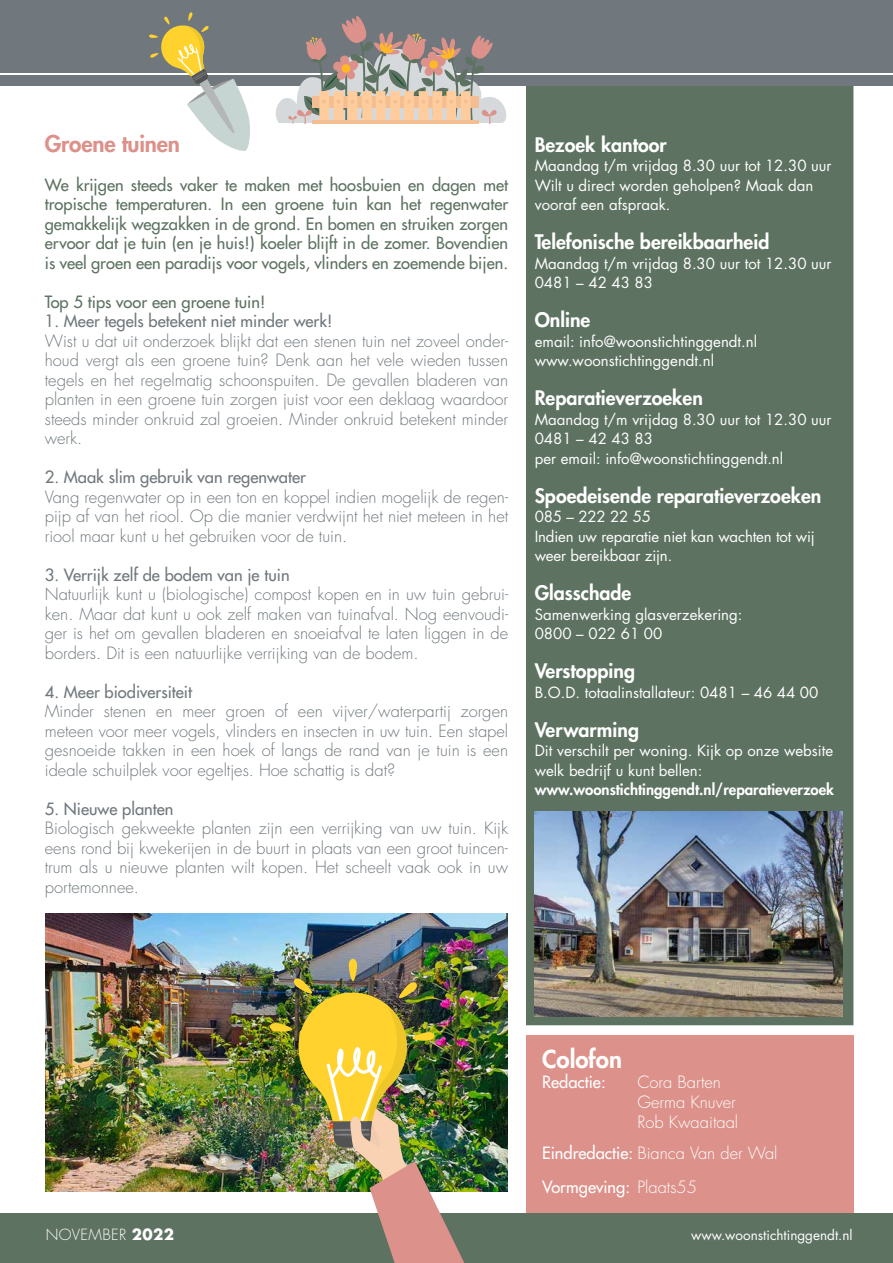
<style>
.page{position:relative;width:893px;height:1263px;background:#fff}
.page>*{position:absolute;margin:0;border:0;box-sizing:border-box;transform-origin:0 0}
.t1{font:800 24px "Futura Std";color:#fff}
.t2{font:800 22.5px "Futura Std";letter-spacing:-.01em;color:#dc918a}
.t3{font:800 19.5px "Futura Std";color:#fff}
.t4{font:300 16.5px/19.5px "Futura Std";color:#70787d;text-align:justify}
.t5{font:500 16.5px/19.5px "Futura Std";color:#5d7261;text-align:justify}
.t6{font:500 16.5px "Futura Std";color:#70787d}
.t7{font:500 16.5px/33.3px "Futura Std";color:#fff}
.t8{font:300 16.5px/19.8px "Futura Std";color:#fff}
.t9{font:15px/19.5px "Futura Std";color:#fff}
.t10{font:800 15px "Futura Std";color:#fff}
.t11{font:300 15px "Futura Std";letter-spacing:.025em;color:#fff}
.t12{font:13.5px "Futura Std";color:#fff}
.s1{font-weight:700}
.s2{font-weight:300}
</style>
<div class="page">
<div style="left:526px;top:86px;width:328px;height:940px;background:#5d7261"></div>
<div style="left:0;top:0;width:893px;height:86px;background:#70787d"></div>
<hr style="left:0;top:73px;width:893px;height:1px;background:#fff">
<div style="left:526px;top:1035px;width:328px;height:228px;background:#dc918a"></div>
<div style="left:0;top:1214px;width:893px;height:49px;background:#5d7261"></div>
<img style="left:534px;top:811px;width:309px;height:205px">
<img style="left:46px;top:914px;width:461px;height:278px">
<svg style="left:269px;top:16px;width:244px;height:109px"></svg>
<img style="left:270px;top:959px;width:217px;height:304px">
<svg style="left:149px;top:12px;width:103px;height:139px"></svg>
<h2 class="t2" style="left:45px;top:129px;width:137px">Groene tuinen</h2>
<p class="t5" style="left:45px;top:175px;width:465px">We krijgen steeds vaker te maken met hoosbuien en dagen met tropische temperaturen. In een groene tuin kan het regenwater gemakkelijk wegzakken in de grond. En bomen en struiken zorgen ervoor dat je tuin (en je huis!) koeler blijft in de zomer. Bovendien is veel groen een paradijs voor vogels, vlinders en zoemende bijen.</p>
<p class="t5" style="left:45px;top:292px;width:222px">Top 5 tips voor een groene tuin!</p>
<p class="t6" style="left:45px;top:311px;width:289px">1. Meer tegels betekent niet minder werk!</p>
<p class="t4" style="left:45px;top:331px;width:465px">Wist u dat uit onderzoek blijkt dat een stenen tuin net zoveel onder&shy;houd vergt als een groene tuin? Denk aan het vele wieden tussen tegels en het regelmatig schoonspuiten. De gevallen bladeren van planten in een groene tuin zorgen juist voor een deklaag waardoor steeds minder onkruid zal groeien. Minder onkruid betekent minder werk.</p>
<p class="t6" style="left:45px;top:467px;width:263px">2. Maak slim gebruik van regenwater</p>
<p class="t4" style="left:45px;top:487px;width:465px">Vang regenwater op in een ton en koppel indien mogelijk de regen&shy;pijp af van het riool. Op die manier verdwijnt het niet meteen in het riool maar kunt u het gebruiken voor de tuin.</p>
<p class="t6" style="left:45px;top:564px;width:246px">3. Verrijk zelf de bodem van je tuin</p>
<p class="t4" style="left:45px;top:585px;width:465px">Natuurlijk kunt u (biologische) compost kopen en in uw tuin gebrui&shy;ken. Maar dat kunt u ook zelf maken van tuinafval. Nog eenvoudi&shy;ger is het om gevallen bladeren en snoeiafval te laten liggen in de borders. Dit is een natuurlijke verrijking van de bodem.</p>
<p class="t6" style="left:45px;top:681px;width:149px">4. Meer biodiversiteit</p>
<p class="t4" style="left:45px;top:702px;width:465px">Minder stenen en meer groen of een vijver/waterpartij zorgen meteen voor meer vogels, vlinders en insecten in uw tuin. Een stapel gesnoeide takken in een hoek of langs de rand van je tuin is een ideale schuilplek voor egeltjes. Hoe schattig is dat?</p>
<p class="t6" style="left:45px;top:798px;width:130px">5. Nieuwe planten</p>
<p class="t4" style="left:45px;top:819px;width:465px">Biologisch gekweekte planten zijn een verrijking van uw tuin. Kijk eens rond bij kwekerijen in de buurt in plaats van een groot tuincen&shy;trum als u nieuwe planten wilt kopen. Het scheelt vaak ook in uw portemonnee.</p>
<p class="t3" style="left:535px;top:132px;width:133px">Bezoek kantoor</p>
<p class="t9" style="left:535px;top:156px;width:298px">Maandag t/m vrijdag 8.30 uur tot 12.30 uur<br>Wilt u direct worden geholpen? Maak dan vooraf een afspraak.</p>
<p class="t3" style="left:535px;top:229px;width:236px">Telefonische bereikbaarheid</p>
<p class="t9" style="left:535px;top:253px;width:298px">Maandag t/m vrijdag 8.30 uur tot 12.30 uur<br>0481 – 42 43 83</p>
<p class="t3" style="left:535px;top:307px;width:57px">Online</p>
<p class="t9" style="left:535px;top:331px;width:224px">email: info@woonstichtinggendt.nl www.woonstichtinggendt.nl</p>
<p class="t3" style="left:535px;top:385px;width:170px">Reparatieverzoeken</p>
<p class="t9" style="left:535px;top:409px;width:298px">Maandag t/m vrijdag 8.30 uur tot 12.30 uur<br>0481 – 42 43 83<br>per email: info@woonstichtinggendt.nl</p>
<p class="t3" style="left:535px;top:483px;width:288px">Spoedeisende reparatieverzoeken</p>
<p class="t9" style="left:535px;top:507px;width:282px">085 – 222 22 55<br>Indien uw reparatie niet kan wachten tot wij weer bereikbaar zijn.</p>
<p class="t3" style="left:535px;top:580px;width:98px">Glasschade</p>
<p class="t9" style="left:535px;top:604px;width:209px">Samenwerking glasverzekering:<br>0800 – 022 61 00</p>
<p class="t3" style="left:535px;top:658px;width:102px">Verstopping</p>
<p class="t9" style="left:535px;top:682px;width:285px">B.O.D. totaalinstallateur: 0481 – 46 44 00</p>
<p class="t3" style="left:535px;top:717px;width:106px">Verwarming</p>
<p class="t9" style="left:535px;top:741px;width:300px">Dit verschilt per woning. Kijk op onze website welk bedrijf u kunt bellen:</p>
<p class="t10" style="left:535px;top:780px;width:301px">www.woonstichtinggendt.nl/reparatieverzoek</p>
<p class="t11" style="left:46px;top:1226px;width:130px">NOVEMBER <span class="s1">2022</span></p>
<h1 class="t1" style="left:542px;top:1044px;width:81px">Colofon</h1>
<p class="t7" style="left:542px;top:1065px;width:65px">Redactie:</p>
<p class="t8" style="left:637px;top:1072px;width:102px">Cora Barten<br>Germa Knuver<br>Rob Kwaaitaal</p>
<p class="t7" style="left:542px;top:1137px;width:237px">Eindredactie: <span class="s2">Bianca Van der Wal<br></span>Vormgeving: <span class="s2">Plaats55</span></p>
<p class="t12" style="left:691px;top:1226px;width:163px">www.woonstichtinggendt.nl</p>
</div>
